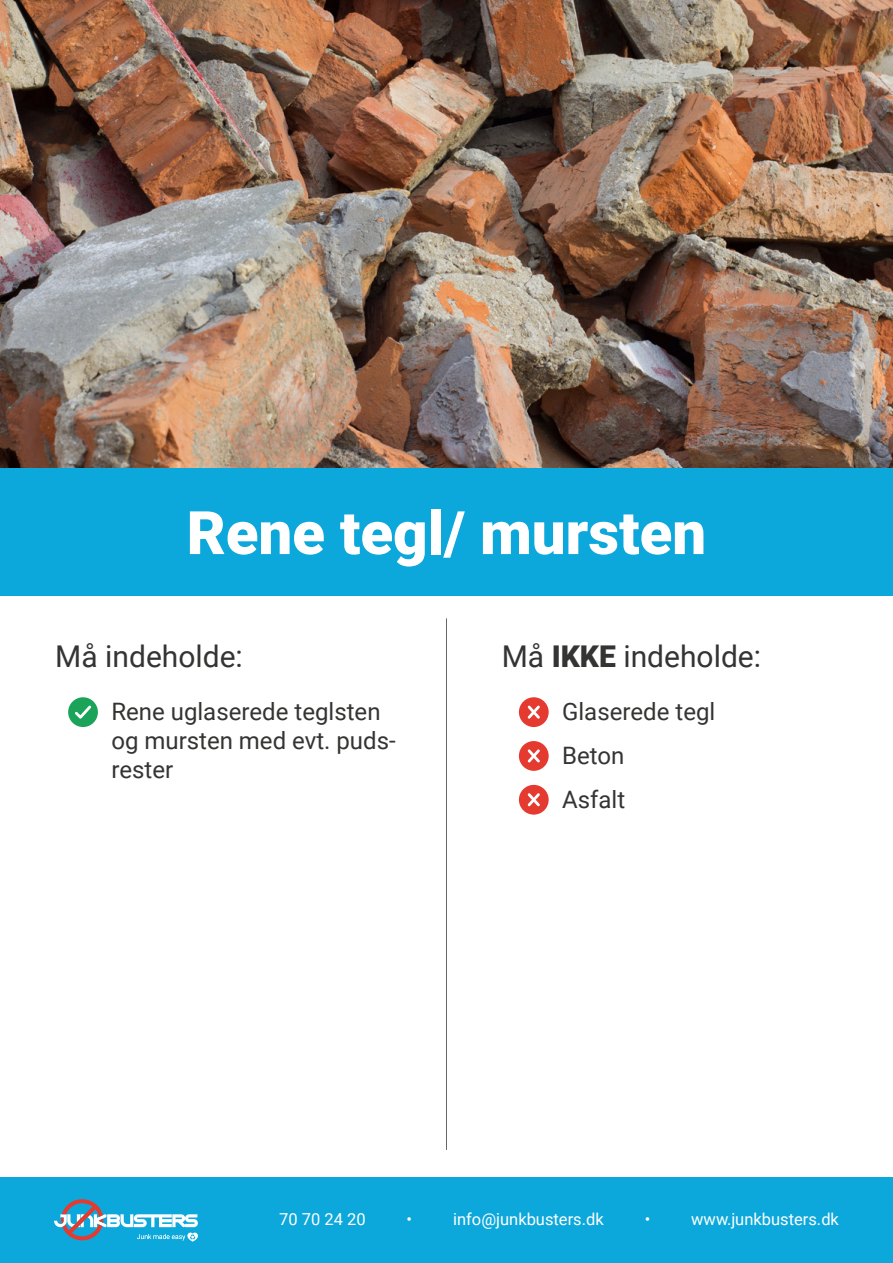
<style>
.page{position:relative;width:893px;height:1263px;background:#fff}
.page>*{position:absolute;margin:0;border:0;box-sizing:border-box;transform-origin:0 0}
.t1{font:900 60px "Roboto";color:#fff}
.t2{font:30px "Roboto";color:#343433}
.t3{font:24px/28.8px "Roboto";color:#343433}
.t4{font:16.5px "Roboto";color:#fff}
.s1{font-weight:900}
</style>
<div class="page">
<img style="left:0;top:0;width:893px;height:468px">
<div style="left:0;top:468px;width:893px;height:127px;background:#0ca8dc"></div>
<hr style="left:446px;top:618px;width:1px;height:532px;background:#666767">
<div style="left:68px;top:697px;width:30px;height:30px;background:#1ba35a;border-radius:50%"></div>
<svg style="left:75px;top:705px;width:16px;height:14px"></svg>
<div style="left:519px;top:697px;width:30px;height:30px;background:#e43a2f;border-radius:50%"></div>
<svg style="left:527px;top:705px;width:13px;height:14px"></svg>
<div style="left:519px;top:741px;width:30px;height:30px;background:#e43a2f;border-radius:50%"></div>
<svg style="left:527px;top:749px;width:13px;height:14px"></svg>
<div style="left:519px;top:785px;width:30px;height:30px;background:#e43a2f;border-radius:50%"></div>
<svg style="left:527px;top:793px;width:13px;height:14px"></svg>
<div style="left:0;top:1178px;width:893px;height:85px;background:#0ca8dc"></div>
<svg style="left:54px;top:1199px;width:144px;height:43px"></svg>
<h1 class="t1" style="left:187px;top:491px;width:521px">Rene tegl/ mursten</h1>
<p class="t2" style="left:55px;top:635px;width:189px">Må indeholde:</p>
<p class="t3" style="left:111px;top:696px;width:286px">Rene uglaserede teglsten og mursten med evt. puds&shy;rester</p>
<p class="t3" style="left:562px;top:689px;width:155px;line-height:43.8px">Glaserede tegl<br>Beton<br>Asfalt</p>
<p class="t2" style="left:502px;top:635px;width:261px">Må <span class="s1">IKKE</span> indeholde:</p>
<p class="t4" style="left:279px;top:1208px;width:88px">70 70 24 20</p>
<p class="t4" style="left:407px;top:1208px;width:7px">•</p>
<p class="t4" style="left:453px;top:1208px;width:152px">info@junkbusters.dk</p>
<p class="t4" style="left:645px;top:1208px;width:7px">•</p>
<p class="t4" style="left:691px;top:1208px;width:149px">www.junkbusters.dk</p>
</div>
